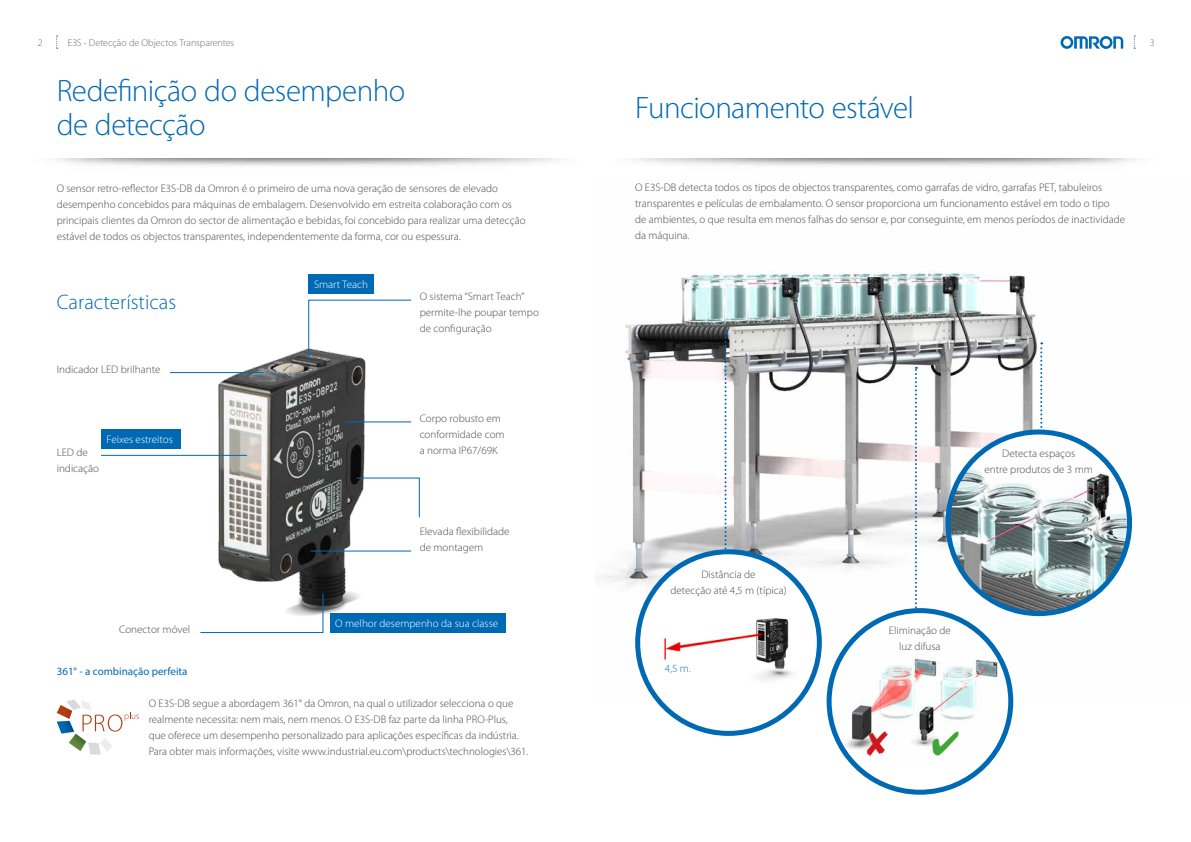
<style>
.page{position:relative;width:1191px;height:842px;background:#fff}
.page>*{position:absolute;margin:0;border:0;box-sizing:border-box;transform-origin:0 0}
.t1{font:300 31px/34px "Myriad Pro";letter-spacing:-.02em;color:#0069b4}
.t2{font:300 21px "Myriad Pro";color:#0069b4}
.t3{font:300 11px/16px "Myriad Pro";color:#4a4a49}
.t4{font:11px "Myriad Pro";color:#0069b4}
.t5{font:300 10.9px/15.9px "Myriad Pro";color:#4a4a49}
.t6{font:300 10.9px "Myriad Pro";color:#fff}
.t7{font:300 10.9px "Myriad Pro";color:#007bc0}
.t8{font:300 10px "Myriad Pro";letter-spacing:-.005em;color:#706f6f}
</style>
<div class="page">
<svg style="left:1133px;top:36px;width:2px;height:13px"></svg>
<svg style="left:56px;top:36px;width:2px;height:13px"></svg>
<svg style="left:1060px;top:36px;width:63px;height:13px"></svg>
<img style="left:155px;top:348px;width:257px;height:286px">
<svg style="left:57px;top:699px;width:82px;height:55px"></svg>
<img style="left:605px;top:271px;width:528px;height:429px">
<div style="left:829px;top:611px;width:181px;height:181px;background:#fff;border-radius:50%"></div>
<img style="left:842px;top:643px;width:165px;height:118px">
<div style="left:826px;top:608px;width:187px;height:187px;border:5px solid #0069b4;border-radius:50%"></div>
<div style="left:637px;top:552px;width:182px;height:181px;background:#fff;border-radius:50%"></div>
<img style="left:637px;top:577px;width:182px;height:131px">
<div style="left:635px;top:549px;width:187px;height:187px;border:5px solid #0069b4;border-radius:50%"></div>
<svg style="left:1040px;top:342px;width:2px;height:87px"></svg>
<svg style="left:915px;top:367px;width:2px;height:245px"></svg>
<svg style="left:724px;top:330px;width:2px;height:223px"></svg>
<img style="left:948px;top:432px;width:181px;height:182px;border-radius:91px">
<div style="left:945px;top:429px;width:187px;height:187px;border:5px solid #0069b4;border-radius:50%"></div>
<div style="left:330px;top:613px;width:175px;height:20px;background:#0069b4"></div>
<div style="left:101px;top:429px;width:79px;height:20px;background:#0069b4"></div>
<div style="left:308px;top:274px;width:66px;height:20px;background:#0069b4"></div>
<svg style="left:308px;top:299px;width:104px;height:63px"></svg>
<hr style="left:310px;top:551px;width:101px;height:1px;background:#0069b4">
<svg style="left:200px;top:592px;width:124px;height:41px"></svg>
<hr style="left:101px;top:455px;width:146px;height:1px;background:#0069b4">
<svg style="left:356px;top:477px;width:64px;height:41px"></svg>
<hr style="left:345px;top:422px;width:66px;height:1px;background:#0069b4">
<hr style="left:170px;top:372px;width:93px;height:1px;background:#0069b4">
<svg style="left:867px;top:731px;width:21px;height:25px"></svg>
<svg style="left:932px;top:731px;width:26px;height:25px"></svg>
<p class="t8" style="left:38px;top:37px;width:6px">2</p>
<p class="t8" style="left:68px;top:37px;width:168px">E3S - Detecção de Objectos Transparentes</p>
<p class="t8" style="left:1149px;top:37px;width:6px">3</p>
<h1 class="t1" style="left:57px;top:74px;width:350px">Redefinição do desempenho de detecção</h1>
<h1 class="t1" style="left:635px;top:91px;width:280px">Funcionamento estável</h1>
<p class="t3" style="left:57px;top:181px;width:470px">O sensor retro-reflector E3S-DB da Omron é o primeiro de uma nova geração de sensores de elevado desempenho concebidos para máquinas de embalagem. Desenvolvido em estreita colaboração com os principais clientes da Omron do sector de alimentação e bebidas, foi concebido para realizar uma detecção estável de todos os objectos transparentes, independentemente da forma, cor ou espessura.</p>
<h2 class="t2" style="left:57px;top:291px;width:121px">Características</h2>
<p class="t5" style="left:57px;top:361px;width:105px">Indicador LED brilhante</p>
<p class="t5" style="left:57px;top:444px;width:44px">LED de indicação</p>
<p class="t6" style="left:107px;top:433px;width:68px">Feixes estreitos</p>
<p class="t5" style="left:119px;top:621px;width:73px">Conector móvel</p>
<p class="t6" style="left:314px;top:278px;width:55px">Smart Teach</p>
<p class="t5" style="left:420px;top:289px;width:121px">O sistema “Smart Teach” permite-lhe poupar tempo de configuração</p>
<p class="t5" style="left:420px;top:411px;width:86px">Corpo robusto em conformidade com a norma IP67/69K</p>
<p class="t5" style="left:420px;top:524px;width:91px">Elevada flexibilidade de montagem</p>
<p class="t6" style="left:335px;top:618px;width:164px">O melhor desempenho da sua classe</p>
<p class="t4" style="left:57px;top:664px;width:132px">361° - a combinação perfeita</p>
<p class="t3" style="left:149px;top:695px;width:381px">O E3S-DB segue a abordagem 361° da Omron, na qual o utilizador selecciona o que realmente necessita: nem mais, nem menos. O E3S-DB faz parte da linha PRO-Plus,<br>que oferece um desempenho personalizado para aplicações específicas da indústria.<br>Para obter mais informações, visite www.industrial.eu.com\products\technologies\361.</p>
<p class="t3" style="left:635px;top:179px;width:491px">O E3S-DB detecta todos os tipos de objectos transparentes, como garrafas de vidro, garrafas PET, tabuleiros transparentes e películas de embalamento. O sensor proporciona um funcionamento estável em todo o tipo<br>de ambientes, o que resulta em menos falhas do sensor e, por conseguinte, em menos períodos de inactividade da máquina.</p>
<p class="t5" style="left:670px;top:567px;width:118px;text-align:center">Distância de<br>detecção até 4,5 m (típica)</p>
<p class="t7" style="left:664px;top:662px;width:28px">4,5 m.</p>
<p class="t5" style="left:984px;top:445px;width:110px;text-align:center">Detecta espaços<br>entre produtos de 3 mm</p>
<p class="t5" style="left:889px;top:623px;width:63px;text-align:center">Eliminação de luz difusa</p>
</div>
